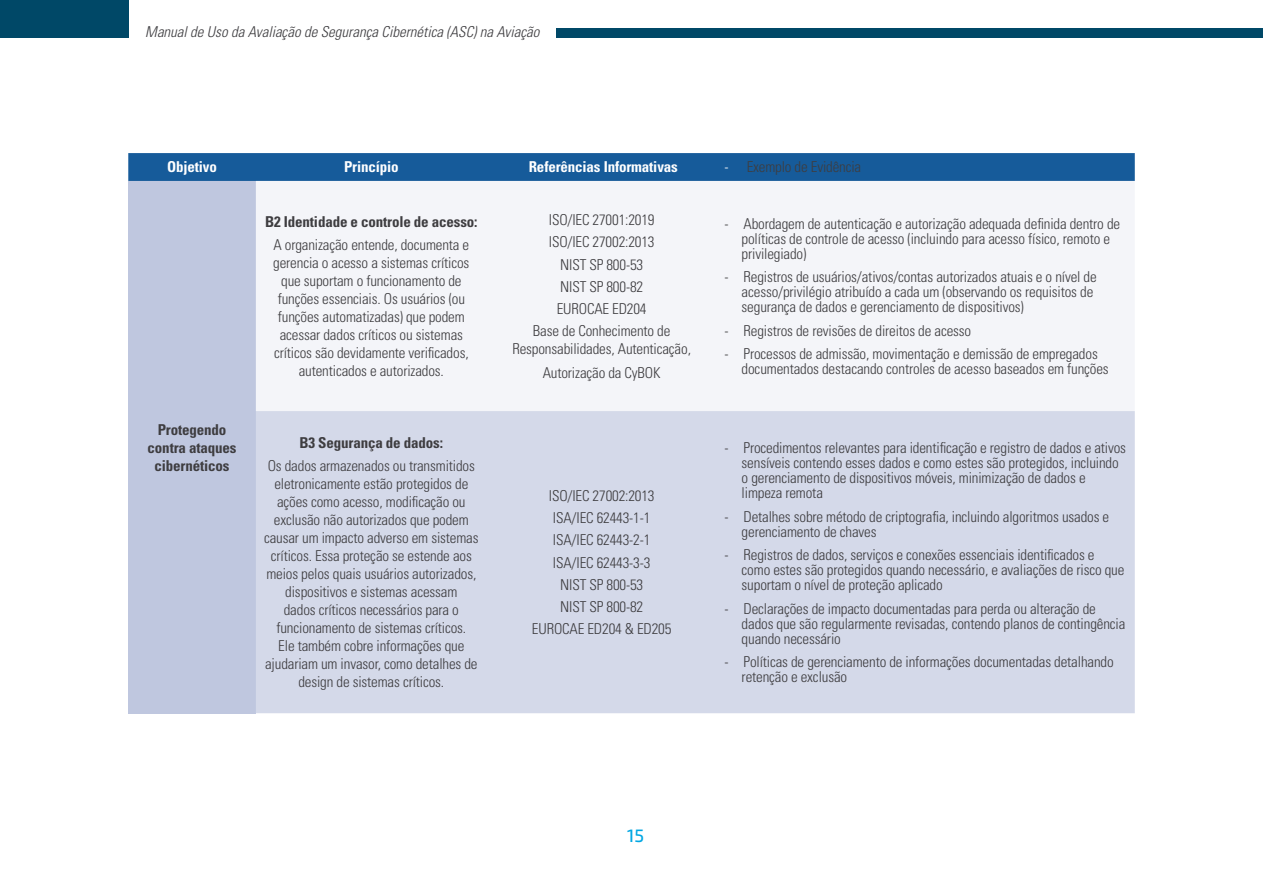
<style>
.page{position:relative;width:1263px;height:893px;background:#fff}
.page>*{position:absolute;margin:0;border:0;box-sizing:border-box;transform-origin:0 0}
.t1{font:500 18px "Exo 2";color:#00a7e3}
.t2{font:300 condensed 15px/18px "Univers LT Std";letter-spacing:-.01em;color:#3e3d40}
.t3{font:700 condensed 15px/18px "Univers LT Std";letter-spacing:-.01em;color:#3e3d40;text-align:center}
.t4{font:italic 300 condensed 15px "Univers LT Std";color:#3e3d40}
.t5{font:700 condensed 15px "Univers LT Std";letter-spacing:-.01em;color:#fff}
.s1{color:#fff}
</style>
<div class="page">
<div style="left:0;top:0;width:128px;height:38px;background:#004867"></div>
<div style="left:556px;top:29px;width:707px;height:9px;background:#004867"></div>
<svg style="left:128px;top:153px;width:1007px;height:28px;background:#175b9a"></svg>
<div style="left:128px;top:181px;width:128px;height:532px;background:#bfc7df"></div>
<div style="left:256px;top:181px;width:878px;height:230px;background:#f4f5f9"></div>
<div style="left:256px;top:411px;width:879px;height:302px;background:#d4d9e9"></div>
<p class="t4" style="left:145px;top:23px;width:396px">Manual de Uso da Avaliação de Segurança Cibernética (ASC) na Aviação</p>
<p class="t5" style="left:167px;top:158px;width:51px">Objetivo</p>
<p class="t5" style="left:344px;top:158px;width:56px">Princípio</p>
<p class="t5" style="left:529px;top:158px;width:151px">Referências Informativas</p>
<p class="t2" style="left:725px;top:158px;width:138px"><span class="s1">-</span> Exemplo de Evidência</p>
<p class="t3" style="left:148px;top:420px;width:90px">Protegendo contra ataques cibernéticos</p>
<p class="t3" style="left:265px;top:213px;width:214px">B2 Identidade e controle de acesso:</p>
<p class="t2" style="left:273px;top:235px;width:198px;text-align:center">A organização entende, documenta e gerencia o acesso a sistemas críticos que suportam o funcionamento de funções essenciais. Os usuários (ou funções automatizadas) que podem acessar dados críticos ou sistemas críticos são devidamente verificados, autenticados e autorizados.</p>
<p class="t3" style="left:300px;top:434px;width:145px">B3 Segurança de dados:</p>
<p class="t2" style="left:264px;top:456px;width:216px;text-align:center">Os dados armazenados ou transmitidos eletronicamente estão protegidos de ações como acesso, modificação ou exclusão não autorizados que podem causar um impacto adverso em sistemas críticos. Essa proteção se estende aos meios pelos quais usuários autorizados, dispositivos e sistemas acessam<br>dados críticos necessários para o funcionamento de sistemas críticos.<br>Ele também cobre informações que ajudariam um invasor, como detalhes de design de sistemas críticos.</p>
<p class="t2" style="left:533px;top:209px;width:139px;line-height:22.2px;text-align:center">ISO/IEC 27001:2019<br>ISO/IEC 27002:2013<br>NIST SP 800-53<br>NIST SP 800-82<br>EUROCAE ED204<br>Base de Conhecimento de</p>
<p class="t2" style="left:512px;top:337px;width:180px;line-height:23.4px;text-align:center">Responsabilidades, Autenticação,<br>Autorização da CyBOK</p>
<p class="t2" style="left:532px;top:484px;width:141px;line-height:22.2px;text-align:center">ISO/IEC 27002:2013<br>ISA/IEC 62443-1-1<br>ISA/IEC 62443-2-1<br>ISA/IEC 62443-3-3<br>NIST SP 800-53<br>NIST SP 800-82<br>EUROCAE ED204 &amp; ED205</p>
<p class="t2" style="left:742px;top:216px;width:380px;line-height:15px;text-indent:-17px">- Abordagem de autenticação e autorização adequada definida dentro de políticas de controle de acesso (incluindo para acesso físico, remoto e privilegiado)</p>
<p class="t2" style="left:742px;top:269px;width:357px;line-height:15px;text-indent:-17px">- Registros de usuários/ativos/contas autorizados atuais e o nível de acesso/privilégio atribuído a cada um (observando os requisitos de segurança de dados e gerenciamento de dispositivos)</p>
<p class="t2" style="left:725px;top:321px;width:248px">- Registros de revisões de direitos de acesso</p>
<p class="t2" style="left:742px;top:346px;width:369px;line-height:15px;text-indent:-17px">- Processos de admissão, movimentação e demissão de empregados documentados destacando controles de acesso baseados em funções</p>
<p class="t2" style="left:742px;top:440px;width:386px;line-height:15px;text-indent:-17px">- Procedimentos relevantes para identificação e registro de dados e ativos sensíveis contendo esses dados e como estes são protegidos, incluindo o gerenciamento de dispositivos móveis, minimização de dados e limpeza remota</p>
<p class="t2" style="left:742px;top:509px;width:369px;line-height:15px;text-indent:-17px">- Detalhes sobre método de criptografia, incluindo algoritmos usados e gerenciamento de chaves</p>
<p class="t2" style="left:742px;top:547px;width:384px;line-height:15px;text-indent:-17px">- Registros de dados, serviços e conexões essenciais identificados e como estes são protegidos quando necessário, e avaliações de risco que suportam o nível de proteção aplicado</p>
<p class="t2" style="left:742px;top:601px;width:385px;line-height:15px;text-indent:-17px">- Declarações de impacto documentadas para perda ou alteração de dados que são regularmente revisadas, contendo planos de contingência quando necessário</p>
<p class="t2" style="left:742px;top:654px;width:374px;line-height:15px;text-indent:-17px">- Políticas de gerenciamento de informações documentadas detalhando retenção e exclusão</p>
<p class="t1" style="left:627px;top:825px;width:18px">15</p>
</div>
